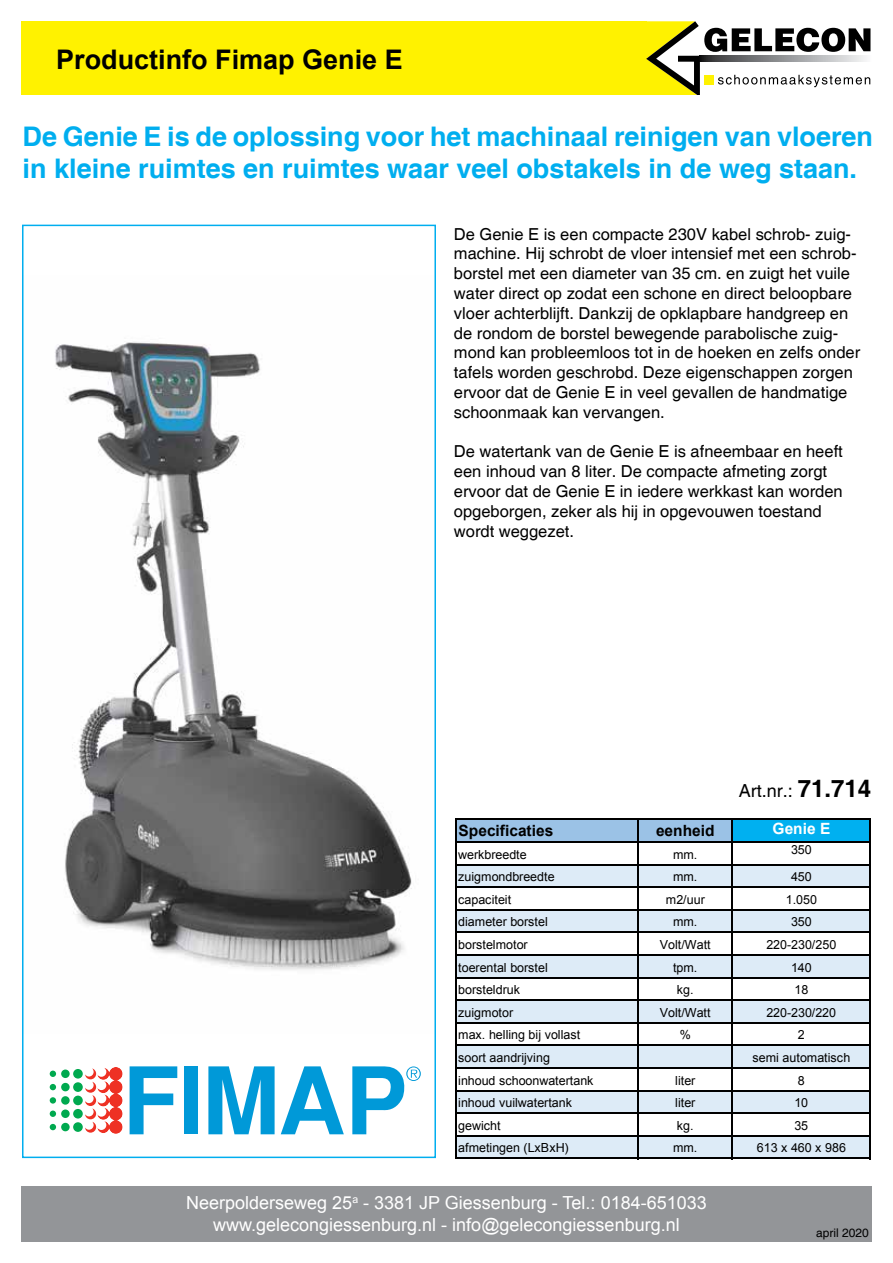
<style>
.page{position:relative;width:893px;height:1263px;background:#fff}
.page>*{position:absolute;margin:0;border:0;box-sizing:border-box;transform-origin:0 0}
.t1{font:700 27px/32.4px "Helvetica";color:#00aeef}
.t2{font:700 27px "Arial";color:#000}
.t3{font:18px/21.6px "Arial";color:#fff;text-align:center}
.t4{font:18px "Helvetica";color:#000}
.t5{font:16.5px/19.8px "Helvetica";color:#000}
.t6{font:700 15.45px "Arial";color:#000}
.t7{font:700 15.45px "Arial";color:#fff}
.t8{font:12.45px "Arial";letter-spacing:-.005em;color:#000}
.t9{font:12px "Helvetica";color:#000}
.s1{font-weight:700;font-size:24px}
</style>
<div class="page">
<div style="left:21px;top:21px;width:626px;height:74px;background:#fff200"></div>
<svg style="left:646px;top:21px;width:224px;height:74px"></svg>
<svg style="left:699px;top:56px;width:171px;height:5px"></svg>
<div style="left:704px;top:75px;width:10px;height:10px;background:#fff200"></div>
<svg style="left:130px;top:1066px;width:47px;height:68px"></svg>
<div style="left:184px;top:1066px;width:14px;height:68px;background:#0099d8"></div>
<svg style="left:208px;top:1066px;width:67px;height:68px"></svg>
<svg style="left:281px;top:1066px;width:63px;height:68px"></svg>
<svg style="left:352px;top:1066px;width:69px;height:68px"></svg>
<div style="left:61px;top:1123px;width:9px;height:8px;background:#00a94f;border-radius:50%"></div>
<div style="left:50px;top:1070px;width:6px;height:7px;background:#00a94f;border-radius:50%"></div>
<div style="left:73px;top:1069px;width:10px;height:9px;background:#00a94f;border-radius:50%"></div>
<div style="left:61px;top:1069px;width:9px;height:9px;background:#00a94f;border-radius:50%"></div>
<svg style="left:50px;top:1084px;width:6px;height:6px"></svg>
<div style="left:73px;top:1082px;width:10px;height:10px;background:#00a94f;border-radius:50%"></div>
<div style="left:61px;top:1083px;width:9px;height:8px;background:#00a94f;border-radius:50%"></div>
<svg style="left:50px;top:1097px;width:6px;height:6px"></svg>
<div style="left:73px;top:1095px;width:10px;height:10px;background:#00a94f;border-radius:50%"></div>
<div style="left:61px;top:1096px;width:9px;height:9px;background:#00a94f;border-radius:50%"></div>
<div style="left:50px;top:1110px;width:6px;height:7px;background:#00a94f;border-radius:50%"></div>
<div style="left:73px;top:1109px;width:10px;height:9px;background:#00a94f;border-radius:50%"></div>
<div style="left:61px;top:1109px;width:9px;height:9px;background:#00a94f;border-radius:50%"></div>
<svg style="left:50px;top:1124px;width:6px;height:6px"></svg>
<div style="left:73px;top:1122px;width:10px;height:10px;background:#00a94f;border-radius:50%"></div>
<svg style="left:85px;top:1067px;width:38px;height:67px"></svg>
<img style="left:55px;top:342px;width:357px;height:628px">
<div style="left:22px;top:225px;width:414px;height:933px;border:2px solid #00aeef"></div>
<div style="left:456px;top:820px;width:276px;height:22px;background:#9bc2e6"></div>
<div style="left:732px;top:820px;width:138px;height:22px;background:#00b0f0"></div>
<div style="left:456px;top:864px;width:414px;height:23px;background:#ddebf7"></div>
<div style="left:456px;top:910px;width:414px;height:22px;background:#ddebf7"></div>
<div style="left:456px;top:955px;width:414px;height:23px;background:#ddebf7"></div>
<div style="left:456px;top:1000px;width:414px;height:23px;background:#ddebf7"></div>
<div style="left:456px;top:1045px;width:414px;height:23px;background:#ddebf7"></div>
<div style="left:456px;top:1090px;width:414px;height:23px;background:#ddebf7"></div>
<div style="left:456px;top:1136px;width:414px;height:22px;background:#ddebf7"></div>
<hr style="left:455px;top:818px;width:1px;height:341px;background:#000">
<hr style="left:637px;top:820px;width:1px;height:339px;background:#000">
<hr style="left:731px;top:820px;width:1px;height:339px;background:#000">
<hr style="left:869px;top:820px;width:1px;height:339px;background:#000">
<hr style="left:456px;top:818px;width:414px;height:2px;background:#000">
<hr style="left:456px;top:841px;width:414px;height:2px;background:#000">
<hr style="left:456px;top:864px;width:414px;height:1px;background:#000">
<hr style="left:456px;top:886px;width:414px;height:2px;background:#000">
<hr style="left:456px;top:909px;width:414px;height:1px;background:#000">
<hr style="left:456px;top:931px;width:414px;height:2px;background:#000">
<hr style="left:456px;top:954px;width:414px;height:2px;background:#000">
<hr style="left:456px;top:977px;width:414px;height:1px;background:#000">
<hr style="left:456px;top:999px;width:414px;height:2px;background:#000">
<hr style="left:456px;top:1022px;width:414px;height:1px;background:#000">
<hr style="left:456px;top:1044px;width:414px;height:2px;background:#000">
<hr style="left:456px;top:1067px;width:414px;height:2px;background:#000">
<hr style="left:456px;top:1090px;width:414px;height:1px;background:#000">
<hr style="left:456px;top:1112px;width:414px;height:2px;background:#000">
<hr style="left:456px;top:1135px;width:414px;height:1px;background:#000">
<hr style="left:456px;top:1157px;width:414px;height:2px;background:#000">
<div style="left:21px;top:1186px;width:851px;height:56px;background:#939598"></div>
<h1 class="t2" style="left:56px;top:41px;width:348px">Productinfo Fimap Genie E</h1>
<h1 class="t1" style="left:23px;top:122px;width:852px">De Genie E is de oplossing voor het machinaal reinigen van vloeren in kleine ruimtes en ruimtes waar veel obstakels in de weg staan.</h1>
<p class="t5" style="left:454px;top:224px;width:408px">De Genie E is een compacte 230V kabel schrob- zuig&shy;machine. Hij schrobt de vloer intensief met een schrob&shy;borstel met een diameter van 35 cm. en zuigt het vuile water direct op zodat een schone en direct beloopbare vloer achterblijft. Dankzij de opklapbare handgreep en de rondom de borstel bewegende parabolische zuig&shy;mond kan probleemloos tot in de hoeken en zelfs onder tafels worden geschrobd. Deze eigenschappen zorgen ervoor dat de Genie E in veel gevallen de handmatige schoonmaak kan vervangen.</p>
<p class="t5" style="left:454px;top:442px;width:390px">De watertank van de Genie E is afneembaar en heeft een inhoud van 8 liter. De compacte afmeting zorgt ervoor dat de Genie E in iedere werkkast kan worden opgeborgen, zeker als hij in opgevouwen toestand wordt weggezet.</p>
<p class="t4" style="left:739px;top:780px;width:134px">Art.nr.: <span class="s1">71.714</span></p>
<p class="t6" style="left:459px;top:820px;width:96px">Specificaties</p>
<p class="t6" style="left:656px;top:820px;width:60px">eenheid</p>
<p class="t7" style="left:773px;top:819px;width:59px">Genie E</p>
<p class="t8" style="left:458px;top:846px;width:70px">werkbreedte</p>
<p class="t8" style="left:673px;top:846px;width:26px">mm.</p>
<p class="t8" style="left:791px;top:841px;width:22px">350</p>
<p class="t8" style="left:458px;top:869px;width:98px">zuigmondbreedte</p>
<p class="t8" style="left:673px;top:869px;width:26px">mm.</p>
<p class="t8" style="left:791px;top:869px;width:22px">450</p>
<p class="t8" style="left:458px;top:891px;width:54px">capaciteit</p>
<p class="t8" style="left:666px;top:891px;width:40px">m2/uur</p>
<p class="t8" style="left:786px;top:891px;width:33px">1.050</p>
<p class="t8" style="left:458px;top:914px;width:91px">diameter borstel</p>
<p class="t8" style="left:673px;top:914px;width:26px">mm.</p>
<p class="t8" style="left:791px;top:914px;width:22px">350</p>
<p class="t8" style="left:458px;top:936px;width:71px">borstelmotor</p>
<p class="t8" style="left:660px;top:936px;width:52px">Volt/Watt</p>
<p class="t8" style="left:766px;top:936px;width:71px">220-230/250</p>
<p class="t8" style="left:458px;top:959px;width:91px">toerental borstel</p>
<p class="t8" style="left:673px;top:959px;width:26px">tpm.</p>
<p class="t8" style="left:791px;top:959px;width:22px">140</p>
<p class="t8" style="left:458px;top:982px;width:63px">borsteldruk</p>
<p class="t8" style="left:677px;top:982px;width:18px">kg.</p>
<p class="t8" style="left:794px;top:982px;width:15px">18</p>
<p class="t8" style="left:458px;top:1004px;width:56px">zuigmotor</p>
<p class="t8" style="left:660px;top:1004px;width:52px">Volt/Watt</p>
<p class="t8" style="left:766px;top:1004px;width:71px">220-230/220</p>
<p class="t8" style="left:458px;top:1027px;width:124px">max. helling bij vollast</p>
<p class="t8" style="left:680px;top:1027px;width:13px">%</p>
<p class="t8" style="left:798px;top:1027px;width:8px">2</p>
<p class="t8" style="left:458px;top:1049px;width:93px">soort aandrijving</p>
<p class="t8" style="left:753px;top:1049px;width:99px">semi automatisch</p>
<p class="t8" style="left:458px;top:1072px;width:137px">inhoud schoonwatertank</p>
<p class="t8" style="left:675px;top:1072px;width:22px">liter</p>
<p class="t8" style="left:798px;top:1072px;width:8px">8</p>
<p class="t8" style="left:458px;top:1094px;width:115px">inhoud vuilwatertank</p>
<p class="t8" style="left:675px;top:1094px;width:22px">liter</p>
<p class="t8" style="left:794px;top:1094px;width:15px">10</p>
<p class="t8" style="left:458px;top:1117px;width:44px">gewicht</p>
<p class="t8" style="left:677px;top:1117px;width:18px">kg.</p>
<p class="t8" style="left:794px;top:1117px;width:15px">35</p>
<p class="t8" style="left:458px;top:1140px;width:112px">afmetingen (LxBxH)</p>
<p class="t8" style="left:673px;top:1140px;width:26px">mm.</p>
<p class="t8" style="left:757px;top:1140px;width:91px">613 x 460 x 986</p>
<p class="t3" style="left:186px;top:1192px;width:522px">Neerpolderseweg 25<sup>a</sup> - 3381 JP Giessenburg - Tel.: 0184-651033 www.gelecongiessenburg.nl - info@gelecongiessenburg.nl</p>
<p class="t9" style="left:816px;top:1225px;width:54px">april 2020</p>
</div>
